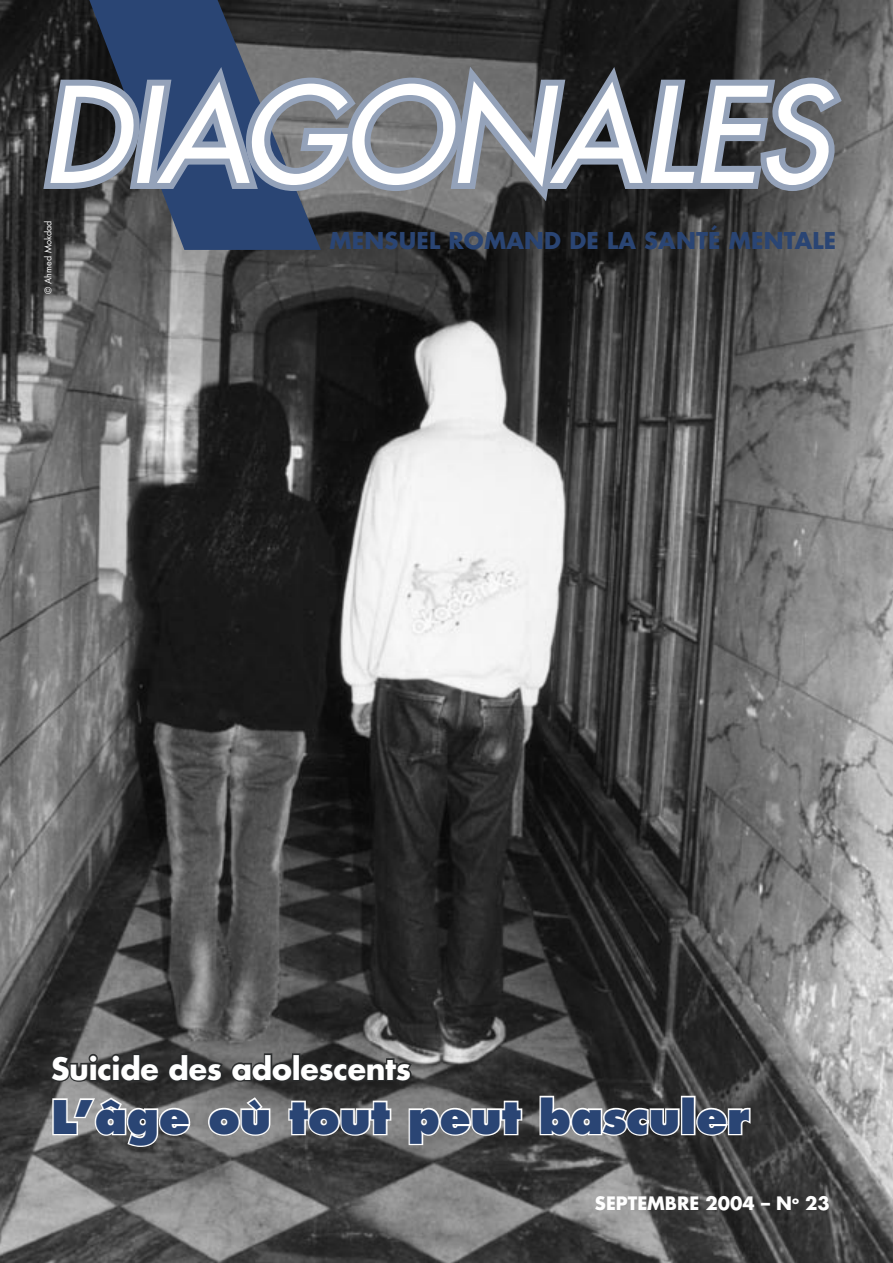
<style>
.page{position:relative;width:893px;height:1263px;background:#fff}
.page>*{position:absolute;margin:0;border:0;box-sizing:border-box;transform-origin:0 0}
.t1{font:italic 129px "Futura";color:#fff}
.Titre_36__bleu{font:800 45px "Futura";letter-spacing:-.01em;color:#2a4574}
.Titre_36__bleu-2{font:700 30px "Futura";letter-spacing:-.01em;color:#fff}
.t2{font:700 22.5px "Futura";letter-spacing:.01em;color:#2a4574}
.t3{font:700 18px "Futura";color:#fff}
.Copyright{font:9px "Futura";color:#fff}
</style>
<div class="page">
<img style="left:0;top:0;width:893px;height:1263px">
<svg style="left:86px;top:0;width:235px;height:250px;background:#33425d"></svg>
<svg style="left:37px;top:52px;width:813px;height:164px;background:#646c79"></svg>
<svg style="left:48px;top:1052px;width:366px;height:31px;background:#383939"></svg>
<svg style="left:51px;top:1096px;width:141px;height:53px"></svg>
<svg style="left:207px;top:1095px;width:65px;height:42px"></svg>
<svg style="left:287px;top:1099px;width:106px;height:38px"></svg>
<svg style="left:407px;top:1099px;width:117px;height:47px"></svg>
<svg style="left:538px;top:1094px;width:143px;height:43px"></svg>
<div style="left:681px;top:1096px;width:14px;height:39px;border:3px solid #fff"></div>
<svg style="left:695px;top:1106px;width:57px;height:31px"></svg>
<p class="t1" style="left:42px;top:51px;width:787px">DIAGONALES</p>
<p class="t2" style="left:330px;top:225px;width:508px">MENSUEL ROMAND DE LA SANTÉ MENTALE</p>
<p class="Copyright" style="left:42px;top:294px;width:75px;rotate:-90deg">© Ahmed Mokdad</p>
<p class="Titre_36__bleu-2" style="left:51px;top:1048px;width:362px">Suicide des adolescents</p>
<p class="Titre_36__bleu" style="left:51px;top:1089px;width:700px">L’âge où tout peut basculer</p>
<p class="t3" style="left:595px;top:1191px;width:236px">SEPTEMBRE 2004 – N<sup>o</sup> 23</p>
</div>
